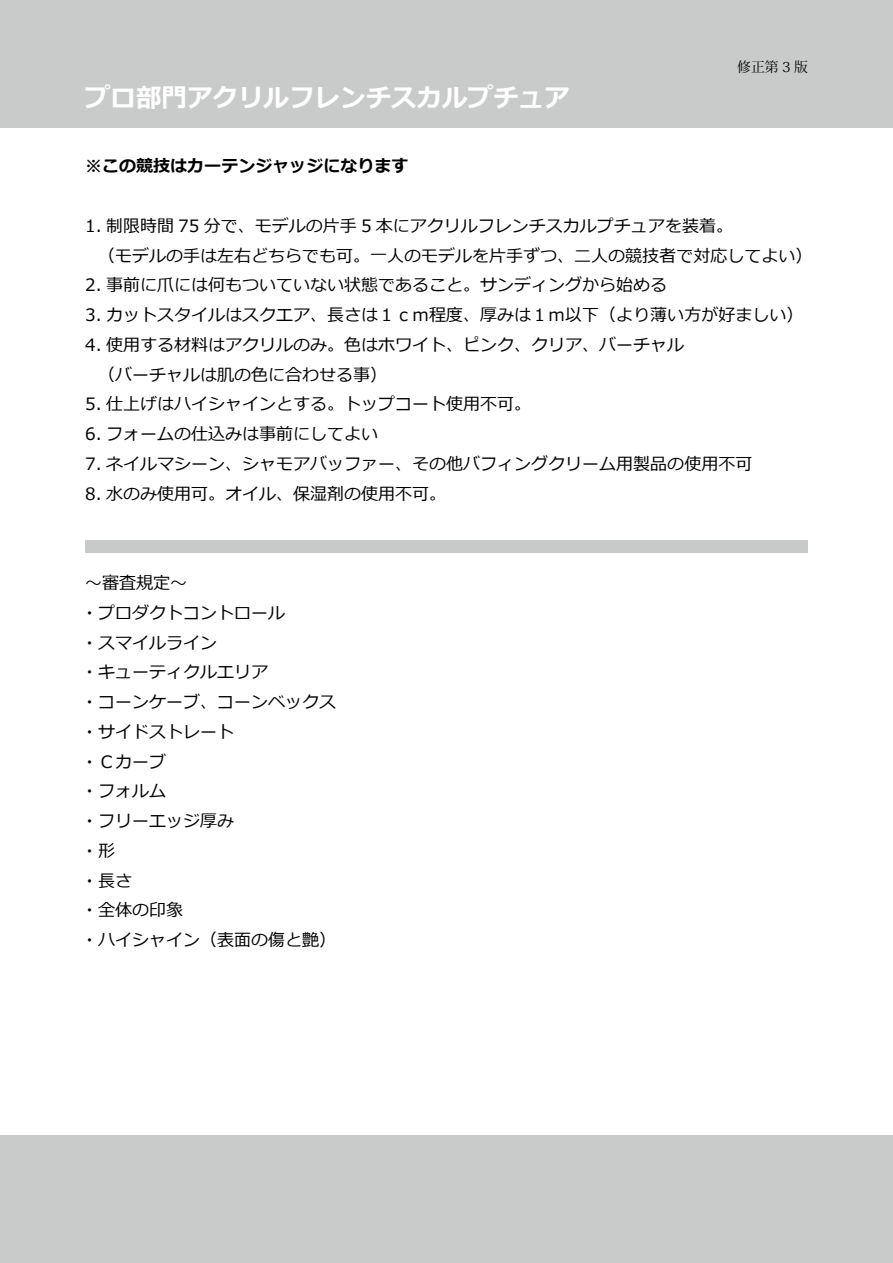
<style>
.page{position:relative;width:893px;height:1263px;background:#fff}
.page>*{position:absolute;margin:0;border:0;box-sizing:border-box;transform-origin:0 0}
.t1{font:700 25.5px "Meiryo";color:#fff}
.t2{font:16.95px/29.7px "Meiryo";color:#000}
.t3{font:700 16.95px "Meiryo";color:#000}
.t4{font:13.8px "Koz Min Pr 6 N";color:#000}
</style>
<div class="page">
<div style="left:0;top:0;width:893px;height:128px;background:#c9caca"></div>
<div style="left:0;top:1135px;width:893px;height:128px;background:#c9caca"></div>
<div style="left:85px;top:540px;width:723px;height:12px;background:#c8c9c9"></div>
<h1 class="t1" style="left:85px;top:80px;width:486px">プロ部門アクリルフレンチスカルプチュア</h1>
<p class="t3" style="left:85px;top:154px;width:325px">※この競技はカーテンジャッジになります</p>
<p class="t4" style="left:737px;top:59px;width:72px">修正第 3 版</p>
<p class="t2" style="left:98px;top:212px;width:716px;text-indent:-13px">1. 制限時間 75 分で、モデルの片手 5 本にアクリルフレンチスカルプチュアを装着。<br>（モデルの手は左右どちらでも可。一人のモデルを片手ずつ、二人の競技者で対応してよい）</p>
<p class="t2" style="left:85px;top:271px;width:601px">2. 事前に爪には何もついていない状態であること。サンディングから始める　</p>
<p class="t2" style="left:85px;top:301px;width:720px">3. カットスタイルはスクエア、長さは１ｃｍ程度、厚みは１ｍ以下（より薄い方が好ましい）</p>
<p class="t2" style="left:98px;top:331px;width:588px;text-indent:-13px">4. 使用する材料はアクリルのみ。色はホワイト、ピンク、クリア、バーチャル（バーチャルは肌の色に合わせる事）</p>
<p class="t2" style="left:85px;top:390px;width:447px">5. 仕上げはハイシャインとする。トップコート使用不可。</p>
<p class="t2" style="left:85px;top:420px;width:294px">6. フォームの仕込みは事前にしてよい</p>
<p class="t2" style="left:85px;top:450px;width:669px">7. ネイルマシーン、シャモアバッファー、その他バフィングクリーム用製品の使用不可</p>
<p class="t2" style="left:85px;top:480px;width:362px">8. 水のみ使用可。オイル、保湿剤の使用不可。</p>
<p class="t2" style="left:81px;top:569px;width:257px">～審査規定～<br>・プロダクトコントロール<br>・スマイルライン<br>・キューティクルエリア<br>・コーンケーブ、コーンベックス・サイドストレート<br>・Ｃカーブ<br>・フォルム<br>・フリーエッジ厚み<br>・形<br>・長さ<br>・全体の印象<br>・ハイシャイン（表面の傷と艶）</p>
</div>
